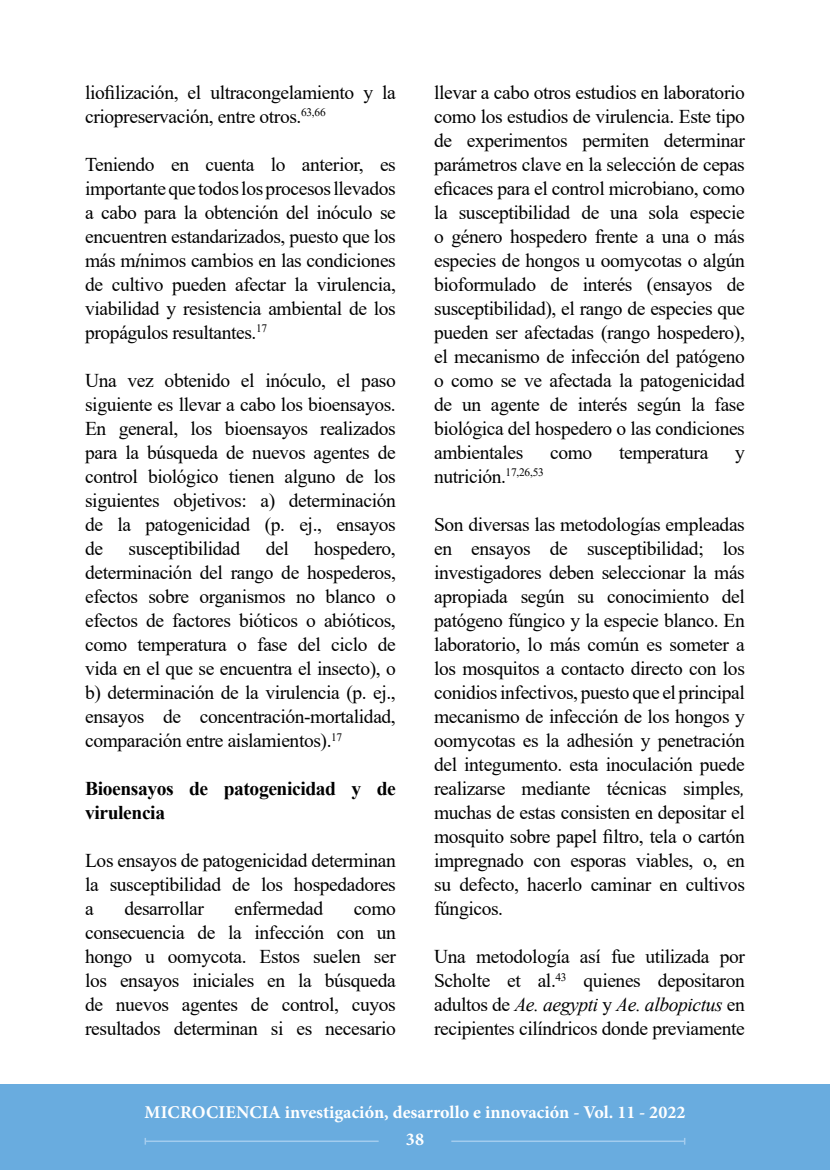
<style>
.page{position:relative;width:830px;height:1170px;background:#fff}
.page>*{position:absolute;margin:0;border:0;box-sizing:border-box;transform-origin:0 0}
.t1{font:19.5px/24px "Times New Roman";letter-spacing:-.02em;color:#000;text-align:justify}
.t2{font:700 19.5px/24px "Times New Roman";letter-spacing:-.02em;color:#000}
.t3{font:700 18px "Minion Pro";color:#fff}
.s1{font-style:italic}
</style>
<div class="page">
<div style="left:0;top:1084px;width:829px;height:85px;background:#69acdf"></div>
<hr style="left:145px;top:1140px;width:233px;height:1px;background:#a3ccee">
<hr style="left:451px;top:1140px;width:233px;height:1px;background:#a3ccee">
<p class="t1" style="left:85px;top:79px;width:312px">liofilización, el ultracongelamiento y la criopreservación, entre otros.<sup>63,66</sup></p>
<p class="t1" style="left:85px;top:151px;width:312px">Teniendo en cuenta lo anterior, es importante que todos los procesos llevados a cabo para la obtención del inóculo se encuentren estandarizados, puesto que los más m<span class="s1">í</span>nimos cambios en las condiciones de cultivo pueden afectar la virulencia, viabilidad y resistencia ambiental de los propágulos resultantes.<sup>17</sup></p>
<p class="t1" style="left:85px;top:367px;width:312px">Una vez obtenido el inóculo, el paso siguiente es llevar a cabo los bioensayos.<br>En general, los bioensayos realizados para la búsqueda de nuevos agentes de control biológico tienen alguno de los siguientes objetivos: a) determinación de la patogenicidad (p. ej., ensayos de</p>
<p class="t1" style="left:85px;top:535px;width:312px;text-indent:229px">hospedero, determinación del rango de hospederos, efectos sobre organismos no blanco o efectos de factores bióticos o abióticos, como temperatura o fase del ciclo de vida en el que se encuentra el insecto), o b) determinación de la virulencia (p. ej., ensayos de concentración-mortalidad, comparación entre aislamientos).<sup>17</sup></p>
<p class="t2" style="left:85px;top:775px;width:312px">Bioensayos de patogenicidad y de virulencia</p>
<p class="t1" style="left:85px;top:847px;width:312px">Los ensayos de patogenicidad determinan la susceptibilidad de los hospedadores a</p>
<p class="t1" style="left:128px;top:535px;width:113px">susceptibilidad</p>
<p class="t1" style="left:265px;top:535px;width:25px">del</p>
<p class="t1" style="left:124px;top:895px;width:81px">desarrollar</p>
<p class="t1" style="left:234px;top:895px;width:90px">enfermedad</p>
<p class="t1" style="left:85px;top:895px;width:312px;text-indent:268px">como consecuencia de la infección con un hongo u oomycota. Estos suelen ser los ensayos iniciales en la búsqueda de nuevos agentes de control, cuyos resultados determinan si es necesario</p>
<p class="t1" style="left:434px;top:79px;width:312px">llevar a cabo otros estudios en laboratorio como los estudios de virulencia. Este tipo de experimentos permiten determinar parámetros clave en la selección de cepas eficaces para el control microbiano, como la susceptibilidad de una sola especie o género hospedero frente a una o más especies de hongos u oomycotas o algún bioformulado de interés (ensayos de susceptibilidad), el rango de especies que pueden ser afectadas (rango hospedero), el mecanismo de infección del patógeno o como se ve afectada la patogenicidad de un agente de interés según la fase biológica del hospedero o las condiciones ambientales</p>
<p class="t1" style="left:550px;top:440px;width:44px">como</p>
<p class="t1" style="left:618px;top:440px;width:91px">temperatura</p>
<p class="t1" style="left:734px;top:440px;width:11px">y</p>
<p class="t1" style="left:434px;top:464px;width:111px">nutrición.<sup>17,26,53</sup></p>
<p class="t1" style="left:434px;top:511px;width:312px">Son diversas las metodologías empleadas en ensayos de susceptibilidad; los investigadores deben seleccionar la más apropiada según su conocimiento del patógeno fúngico y la especie blanco. En laboratorio, lo más común es someter a los mosquitos a contacto directo con los conidios infectivos, puesto que el principal mecanismo de infección de los hongos y oomycotas es la adhesión y penetración del integumento. esta inoculación puede realizarse mediante técnicas simples<span class="s1">, </span>muchas de estas consisten en depositar el mosquito sobre papel filtro, tela o cartón impregnado con esporas viables, o, en su defecto, hacerlo caminar en cultivos fúngicos.</p>
<p class="t1" style="left:434px;top:943px;width:312px">Una metodología así fue utilizada por Scholte et al.<sup>43</sup> quienes depositaron adultos de <span class="s1">Ae. aegypti</span> y <span class="s1">Ae. albopictus</span> en recipientes cilíndricos donde previamente</p>
<p class="t3" style="left:145px;top:1099px;width:542px">MICROCIENCIA investigación, desarrollo e innovación - Vol. 11 - 2022</p>
<p class="t3" style="left:406px;top:1126px;width:19px">38</p>
</div>
